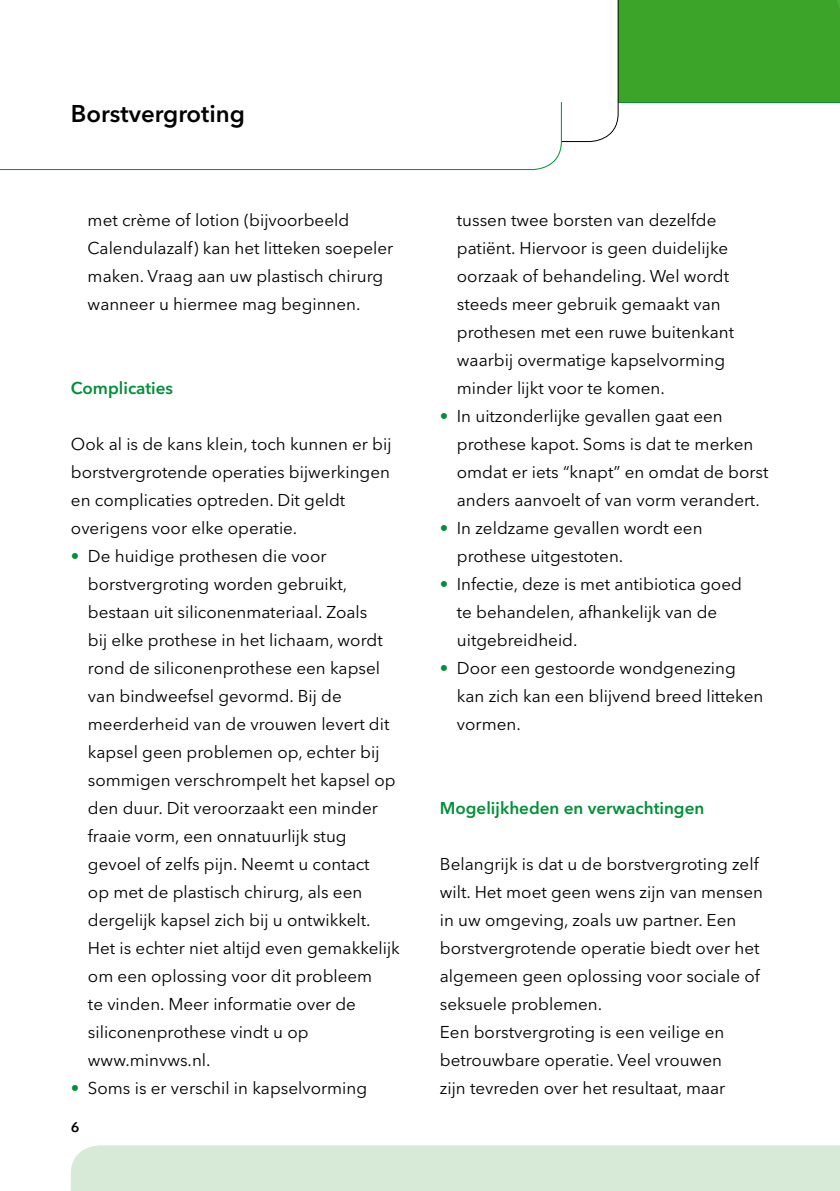
<style>
.page{position:relative;width:840px;height:1191px;background:#fff}
.page>*{position:absolute;margin:0;border:0;box-sizing:border-box;transform-origin:0 0}
.t1{font:600 24px "Avenir Next LT Pro";color:#000}
.t2{font:17px/28px "Avenir Next LT Pro";color:#000}
.t3{font:600 17px "Avenir Next LT Pro";color:#009037}
.t4{font:600 14px "Avenir Next LT Pro";color:#000}
.s1{color:#009037}
</style>
<div class="page">
<div style="left:71px;top:1145px;width:768px;height:46px;background:#d7ead7"></div>
<svg style="left:0;top:0;width:840px;height:171px"></svg>
<h1 class="t1" style="left:71px;top:99px;width:175px">Borstvergroting</h1>
<p class="t2" style="left:88px;top:206px;width:307px">met crème of lotion (bijvoorbeeld Calendulazalf) kan het litteken soepeler maken. Vraag aan uw plastisch chirurg wanneer u hiermee mag beginnen.</p>
<p class="t3" style="left:71px;top:378px;width:104px">Complicaties</p>
<p class="t2" style="left:71px;top:430px;width:322px">Ook al is de kans klein, toch kunnen er bij borstvergrotende operaties bijwerkingen en complicaties optreden. Dit geldt overigens voor elke operatie.</p>
<p class="t2" style="left:88px;top:542px;width:313px;text-indent:-17px"><span class="s1">•</span> De huidige prothesen die voor borstvergroting worden gebruikt, bestaan uit siliconenmateriaal. Zoals<br>bij elke prothese in het lichaam, wordt rond de siliconenprothese een kapsel van bindweefsel gevormd. Bij de meerderheid van de vrouwen levert dit kapsel geen problemen op, echter bij sommigen verschrompelt het kapsel op den duur. Dit veroorzaakt een minder fraaie vorm, een onnatuurlijk stug gevoel of zelfs pijn. Neemt u contact<br>op met de plastisch chirurg, als een dergelijk kapsel zich bij u ontwikkelt.<br>Het is echter niet altijd even gemakkelijk om een oplossing voor dit probleem<br>te vinden. Meer informatie over de siliconenprothese vindt u op www.minvws.nl.</p>
<p class="t2" style="left:71px;top:1074px;width:297px"><span class="s1">•</span> Soms is er verschil in kapselvorming</p>
<p class="t4" style="left:71px;top:1118px;width:10px">6</p>
<p class="t2" style="left:456px;top:206px;width:278px">tussen twee borsten van dezelfde patiënt. Hiervoor is geen duidelijke oorzaak of behandeling. Wel wordt steeds meer gebruik gemaakt van prothesen met een ruwe buitenkant waarbij overmatige kapselvorming minder lijkt voor te komen.</p>
<p class="t2" style="left:456px;top:402px;width:313px;text-indent:-17px"><span class="s1">•</span> In uitzonderlijke gevallen gaat een prothese kapot. Soms is dat te merken omdat er iets “knapt” en omdat de borst anders aanvoelt of van vorm verandert.</p>
<p class="t2" style="left:456px;top:514px;width:247px;text-indent:-17px"><span class="s1">•</span> In zeldzame gevallen wordt een prothese uitgestoten.</p>
<p class="t2" style="left:456px;top:570px;width:286px;text-indent:-17px"><span class="s1">•</span> Infectie, deze is met antibiotica goed te behandelen, afhankelijk van de uitgebreidheid.</p>
<p class="t2" style="left:456px;top:654px;width:308px;text-indent:-17px"><span class="s1">•</span> Door een gestoorde wondgenezing kan zich kan een blijvend breed litteken vormen.</p>
<p class="t3" style="left:439px;top:798px;width:266px">Mogelijkheden en verwachtingen</p>
<p class="t2" style="left:439px;top:850px;width:324px">Belangrijk is dat u de borstvergroting zelf wilt. Het moet geen wens zijn van mensen in uw omgeving, zoals uw partner. Een borstvergrotende operatie biedt over het algemeen geen oplossing voor sociale of seksuele problemen.<br>Een borstvergroting is een veilige en betrouwbare operatie. Veel vrouwen<br>zijn tevreden over het resultaat, maar</p>
</div>
